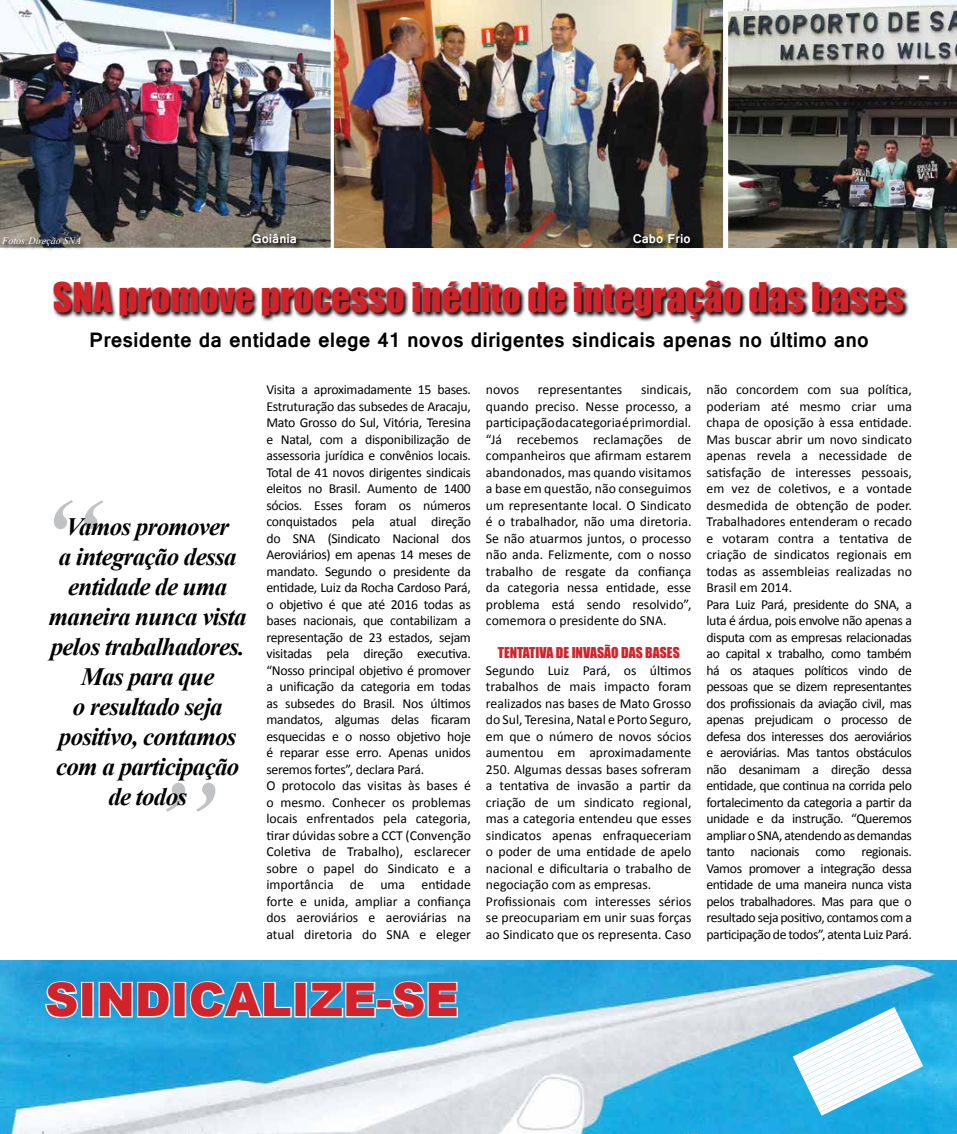
<style>
.page{position:relative;width:957px;height:1134px;background:#fff}
.page>*{position:absolute;margin:0;border:0;box-sizing:border-box;transform-origin:0 0}
.t1{font:italic 135px "Times New Roman";color:#c0c2c4}
.t2{font:900 46.25px "Arial";color:#d2232a}
.t3{font:37.5px "Impact";color:#d2232a}
.t4{font:italic 700 25px/30px "Times New Roman";letter-spacing:-.03em;color:#000;text-align:center}
.t5{font:700 22.5px "Raavi";color:#000}
.t6{font:13.75px/16.5px "Calibri";letter-spacing:-.02em;color:#000}
.t7{font:13.75px/16.5px "Calibri";color:#000}
.t8{font:13.75px "Impact";color:#d2232a}
.t9{font:700 13.75px "Raavi";color:#fff}
.t10{font:italic 10px "Times New Roman";color:#fff}
</style>
<div class="page">
<svg style="left:53px;top:280px;width:856px;height:44px"></svg>
<img style="left:0;top:0;width:331px;height:248px">
<img style="left:333px;top:0;width:391px;height:248px">
<img style="left:0;top:960px;width:957px;height:174px">
<svg style="left:44px;top:980px;width:36px;height:39px"></svg>
<div style="left:81px;top:982px;width:13px;height:35px;border:2px solid #fff"></div>
<svg style="left:97px;top:980px;width:75px;height:39px"></svg>
<div style="left:173px;top:982px;width:13px;height:35px;border:2px solid #fff"></div>
<svg style="left:189px;top:980px;width:104px;height:39px"></svg>
<div style="left:294px;top:982px;width:13px;height:35px;border:2px solid #fff"></div>
<svg style="left:308px;top:981px;width:69px;height:38px"></svg>
<div style="left:376px;top:999px;width:16px;height:10px;border:2px solid #fff"></div>
<svg style="left:391px;top:980px;width:68px;height:39px"></svg>
<img style="left:792px;top:1007px;width:105px;height:55px">
<img style="left:795px;top:1012px;width:104px;height:55px">
<img style="left:797px;top:1017px;width:105px;height:55px">
<img style="left:800px;top:1022px;width:104px;height:55px">
<img style="left:802px;top:1027px;width:104px;height:55px">
<img style="left:805px;top:1032px;width:104px;height:55px">
<img style="left:807px;top:1037px;width:104px;height:55px">
<img style="left:810px;top:1042px;width:104px;height:55px">
<img style="left:812px;top:1047px;width:104px;height:55px">
<img style="left:815px;top:1052px;width:104px;height:55px">
<img style="left:817px;top:1058px;width:104px;height:54px">
<img style="left:820px;top:1063px;width:103px;height:53px">
<img style="left:725px;top:0;width:232px;height:248px">
<svg style="left:1px;top:236px;width:85px;height:15px"></svg>
<svg style="left:632px;top:233px;width:64px;height:16px"></svg>
<svg style="left:251px;top:233px;width:51px;height:16px"></svg>
<p class="t10" style="left:2px;top:234px;width:80px">Fotos:Direção SNA</p>
<p class="t9" style="left:252px;top:231px;width:47px">Goiânia</p>
<p class="t9" style="left:632px;top:230px;width:59px">Cabo Frio</p>
<h3 class="t3" style="left:53px;top:268px;width:852px">SNA promove processo inédito de integração das bases</h3>
<h3 class="t5" style="left:89px;top:326px;width:781px">Presidente da entidade elege 41 novos dirigentes sindicais apenas no último ano</h3>
<p class="t6" style="left:266px;top:381px;width:206px">Visita a aproximadamente 15 bases.<br>Estruturação das subsedes de Aracaju, Mato Grosso do Sul, Vitória, Teresina e Natal, com a disponibilização de assessoria jurídica e convênios locais.<br>Total de 41 novos dirigentes sindicais eleitos no Brasil. Aumento de 1400 sócios. Esses foram os números conquistados pela atual direção do SNA (Sindicato Nacional dos Aeroviários) em apenas 14 meses de mandato. Segundo o presidente da entidade, Luiz da Rocha Cardoso Pará, o objetivo é que até 2016 todas as bases nacionais, que contabilizam a representação de 23 estados, sejam visitadas pela direção executiva. “Nosso principal objetivo é promover a unificação da categoria em todas as subsedes do Brasil. Nos últimos mandatos, algumas delas ficaram esquecidas e o nosso objetivo hoje é reparar esse erro. Apenas unidos seremos fortes”, declara Pará.<br>O protocolo das visitas às bases é o mesmo. Conhecer os problemas locais enfrentados pela categoria, tirar dúvidas sobre a CCT (Convenção Coletiva de Trabalho), esclarecer sobre o papel do Sindicato e a importância de uma entidade forte e unida, ampliar a confiança dos aeroviários e aeroviárias na atual diretoria do SNA e eleger</p>
<p class="t6" style="left:486px;top:381px;width:35px">novos</p>
<p class="t7" style="left:538px;top:381px;width:86px">representantes</p>
<p class="t6" style="left:706px;top:381px;width:207px">não concordem com sua política, poderiam até mesmo criar uma chapa de oposição à essa entidade.<br>Mas buscar abrir um novo sindicato apenas revela a necessidade de satisfação de interesses pessoais, em vez de coletivos, e a vontade desmedida de obtenção de poder.<br>Trabalhadores entenderam o recado e votaram contra a tentativa de criação de sindicatos regionais em todas as assembleias realizadas no Brasil em 2014.<br>Para Luiz Pará, presidente do SNA, a luta é árdua, pois envolve não apenas a disputa com as empresas relacionadas ao capital x trabalho, como também há os ataques políticos vindo de pessoas que se dizem representantes dos profissionais da aviação civil, mas apenas prejudicam o processo de defesa dos interesses dos aeroviários e aeroviárias. Mas tantos obstáculos não desanimam a direção dessa entidade, que continua na corrida pelo fortalecimento da categoria a partir da unidade e da instrução. “Queremos ampliar o SNA, atendendo as demandas tanto nacionais como regionais.<br>Vamos promover a integração dessa entidade de uma maneira nunca vista pelos trabalhadores. Mas para que o resultado seja positivo, contamos com a participação de todos”, atenta Luiz Pará.</p>
<p class="t6" style="left:486px;top:381px;width:207px;text-align:justify;text-indent:155px">sindicais, quando preciso. Nesse processo, a participação da categoria é primordial. “Já recebemos reclamações de companheiros que afirmam estarem abandonados, mas quando visitamos a base em questão, não conseguimos um representante local. O Sindicato é o trabalhador, não uma diretoria.<br>Se não atuarmos juntos, o processo não anda. Felizmente, com o nosso trabalho de resgate da confiança da categoria nessa entidade, esse problema está sendo resolvido”, comemora o presidente do SNA.</p>
<p class="t8" style="left:498px;top:642px;width:184px">TENTATIVA DE INVASÃO DAS BASES</p>
<p class="t7" style="left:486px;top:661px;width:207px">Segundo Luiz Pará, os últimos trabalhos de mais impacto foram realizados nas bases de Mato Grosso do Sul, Teresina, Natal e Porto Seguro, em que o número de novos sócios aumentou em aproximadamente 250. Algumas dessas bases sofreram a tentativa de invasão a partir da criação de um sindicato regional, mas a categoria entendeu que esses sindicatos apenas enfraqueceriam o poder de uma entidade de apelo nacional e dificultaria o trabalho de negociação com as empresas.<br>Profissionais com interesses sérios se preocupariam em unir suas forças ao Sindicato que os representa. Caso</p>
<h1 class="t1" style="left:28px;top:453px;width:77px">“</h1>
<h3 class="t4" style="left:49px;top:511px;width:199px">Vamos promover<br>a integração dessa entidade de uma maneira nunca vista pelos trabalhadores.<br>Mas para que<br>o resultado seja positivo, contamos com a participação de todos</h3>
<h1 class="t1" style="left:141px;top:736px;width:77px">”</h1>
<h2 class="t2" style="left:45px;top:966px;width:415px">SINDICALIZE-SE</h2>
</div>
